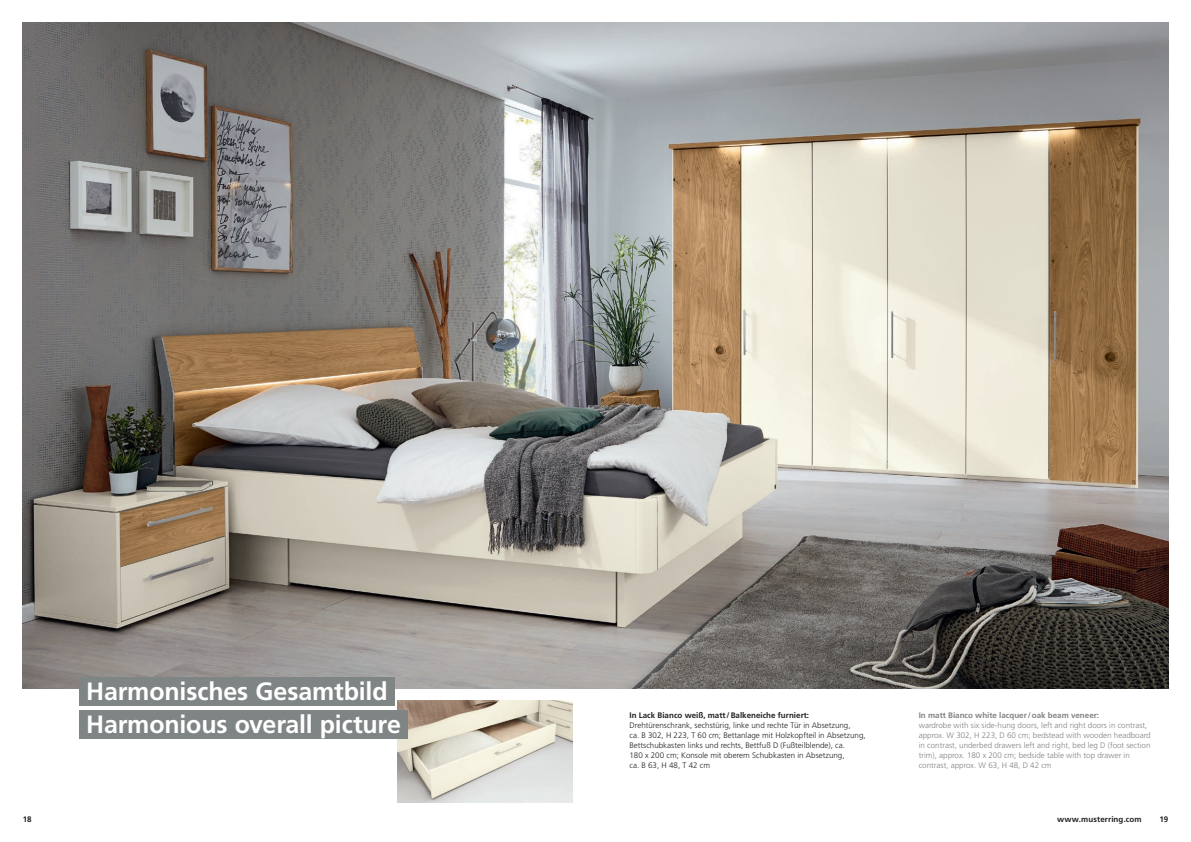
<style>
.page{position:relative;width:1191px;height:842px;background:#fff}
.page>*{position:absolute;margin:0;border:0;box-sizing:border-box;transform-origin:0 0}
.t1{font:700 25px/33.2px "Frutiger LT Std";letter-spacing:-.005em;color:#fff}
.t2{font:300 8px/10px "Frutiger LT Std";color:#808285}
.t3{font:300 8px/10px "Frutiger LT Std";color:#231f20}
.t4{font:700 8px "Frutiger LT Std";color:#231f20}
.t5{font:700 8px "Frutiger LT Std";color:#808285}
</style>
<div class="page">
<img style="left:23px;top:23px;width:1145px;height:666px">
<img style="left:397px;top:700px;width:176px;height:102px">
<div style="left:79px;top:677px;width:316px;height:29px;background:#7f8485"></div>
<div style="left:79px;top:711px;width:329px;height:28px;background:#7f8485"></div>
<h1 class="t1" style="left:86px;top:675px;width:316px">Harmonisches Gesamtbild<br>Harmonious overall picture</h1>
<p class="t4" style="left:629px;top:710px;width:181px">In Lack Bianco weiß, matt/Balkeneiche furniert:</p>
<p class="t3" style="left:629px;top:720px;width:238px">Drehtürenschrank, sechstürig, linke und rechte Tür in Absetzung,<br>ca. B 302, H 223, T 60 cm; Bettanlage mit Holzkopfteil in Absetzung, Bettschubkasten links und rechts, Bettfuß D (Fußteilblende), ca.<br>180 x 200 cm; Konsole mit oberem Schubkasten in Absetzung,<br>ca. B 63, H 48, T 42 cm</p>
<p class="t5" style="left:918px;top:710px;width:182px">In matt Bianco white lacquer/oak beam veneer:</p>
<p class="t2" style="left:918px;top:720px;width:233px">wardrobe with six side-hung doors, left and right doors in contrast, approx. W 302, H 223, D 60 cm; bedstead with wooden headboard in contrast, underbed drawers left and right, bed leg D (foot section trim), approx. 180 x 200 cm; bedside table with top drawer in contrast, approx. W 63, H 48, D 42 cm</p>
<p class="t4" style="left:23px;top:815px;width:10px">18</p>
<p class="t4" style="left:1057px;top:815px;width:86px">www.musterring.com</p>
<p class="t4" style="left:1159px;top:815px;width:10px">19</p>
</div>
